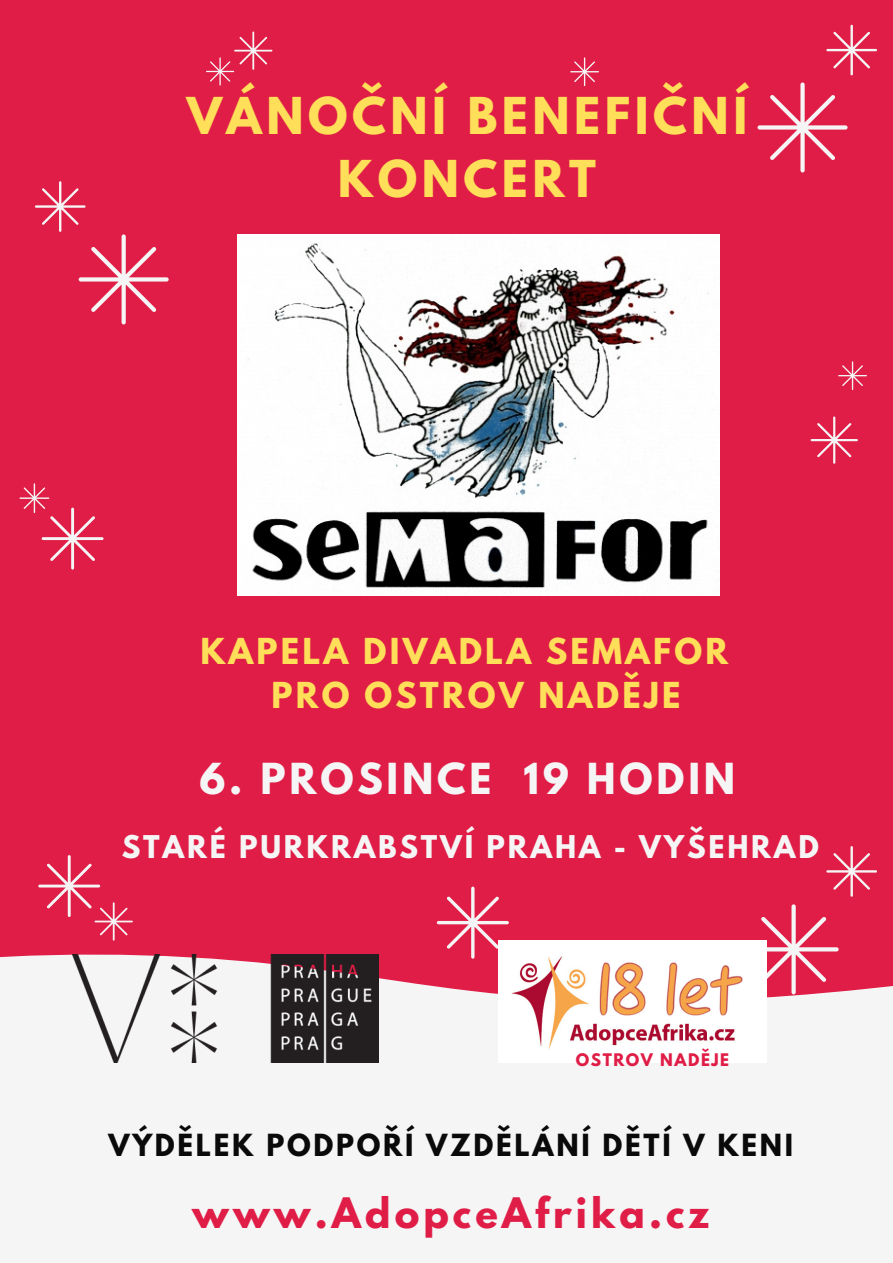
<style>
.page{position:relative;width:893px;height:1263px;background:#df1d46}
.page>*{position:absolute;margin:0;border:0;box-sizing:border-box;transform-origin:0 0}
.t1{font:700 45px/63px "League Spartan";letter-spacing:.1em;color:#ffde59;text-align:center}
.t2{font:700 37.88px "League Spartan";letter-spacing:.1em;color:#f5f5f5}
.t3{font:700 37.28px "League Spartan";letter-spacing:.11em;color:#df1d46}
.t4{font:700 31.65px "League Spartan";letter-spacing:.1em;color:#ffde59}
.t5{font:700 27.75px "League Spartan";letter-spacing:.1em;color:#f5f5f5}
.t6{font:700 27px "League Spartan";letter-spacing:.1em;color:#0b0a0a}
.t7{font:700 15.38px "League Spartan";letter-spacing:.1em;color:#df1d46}
</style>
<div class="page">
<svg style="left:0;top:922px;width:893px;height:341px;background:#f2dee2"></svg>
<svg style="left:757px;top:82px;width:90px;height:90px"></svg>
<svg style="left:748px;top:904px;width:90px;height:90px"></svg>
<svg style="left:826px;top:846px;width:51px;height:51px"></svg>
<svg style="left:35px;top:181px;width:134px;height:143px"></svg>
<svg style="left:826px;top:25px;width:51px;height:50px"></svg>
<svg style="left:38px;top:855px;width:95px;height:86px"></svg>
<svg style="left:810px;top:416px;width:48px;height:48px"></svg>
<svg style="left:206px;top:32px;width:66px;height:54px"></svg>
<svg style="left:437px;top:886px;width:72px;height:73px"></svg>
<svg style="left:838px;top:361px;width:29px;height:29px"></svg>
<svg style="left:570px;top:57px;width:29px;height:29px"></svg>
<svg style="left:20px;top:483px;width:84px;height:86px"></svg>
<img style="left:238px;top:234px;width:481px;height:362px">
<img style="left:499px;top:941px;width:267px;height:121px">
<img style="left:73px;top:955px;width:305px;height:107px">
<p class="t1" style="left:187px;top:90px;width:562px">VÁNOČNÍ BENEFIČNÍ<br>KONCERT</p>
<p class="t4" style="left:200px;top:635px;width:529px">KAPELA DIVADLA SEMAFOR</p>
<p class="t4" style="left:272px;top:679px;width:410px">PRO OSTROV NADĚJE</p>
<p class="t2" style="left:199px;top:760px;width:537px">6. PROSINCE 19 HODIN</p>
<p class="t5" style="left:122px;top:832px;width:698px">STARÉ PURKRABSTVÍ PRAHA - VYŠEHRAD</p>
<p class="t7" style="left:576px;top:1052px;width:155px">OSTROV NADĚJE</p>
<p class="t6" style="left:108px;top:1131px;width:686px">VÝDĚLEK PODPOŘÍ VZDĚLÁNÍ DĚTÍ V KENI</p>
<p class="t3" style="left:192px;top:1194px;width:518px">www.AdopceAfrika.cz</p>
</div>
